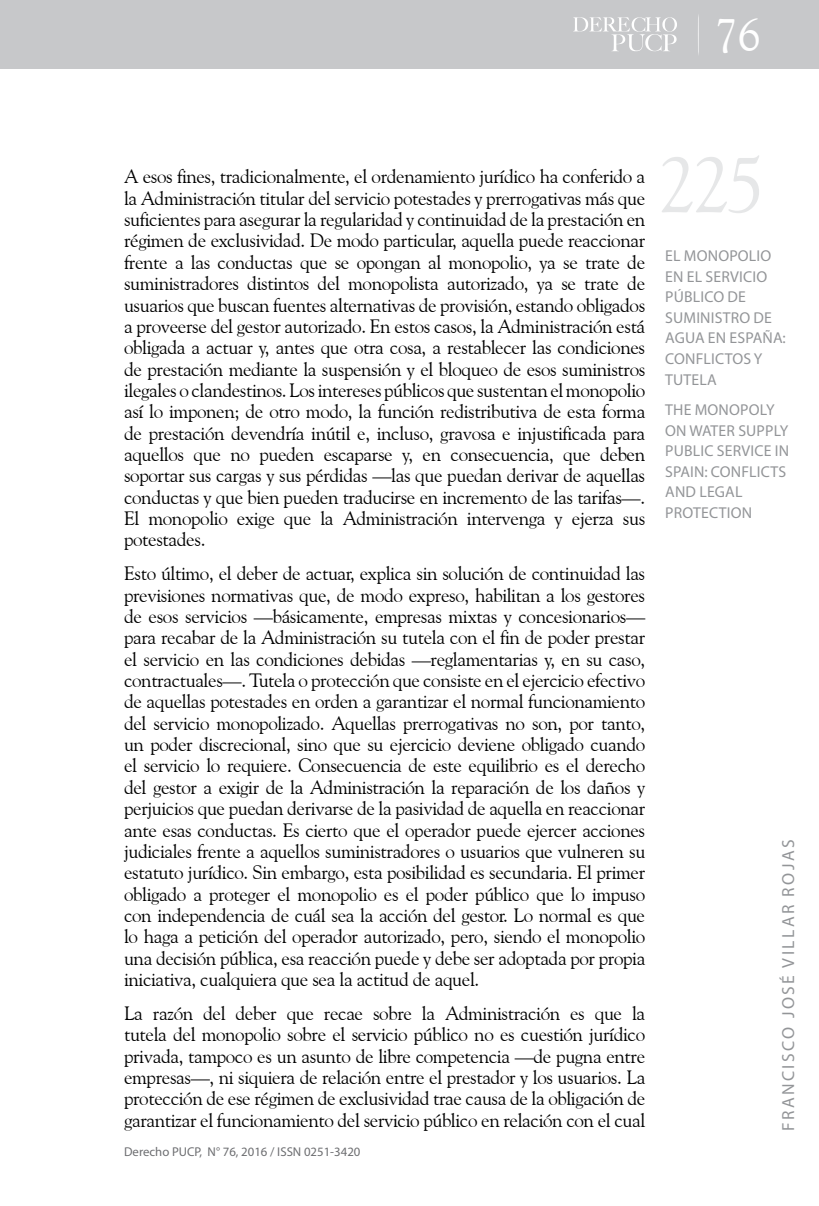
<style>
.page{position:relative;width:819px;height:1206px;background:#fff}
.page>*{position:absolute;margin:0;border:0;box-sizing:border-box;transform-origin:0 0}
.t1{font:78.75px "Goudy Old Style BT";color:#e6e7e8}
.t2{font:46.38px "Goudy Old Style BT";color:#fff}
.t3{font:19.25px/21.3px "Goudy Old Style BT";letter-spacing:-.02em;color:#000;text-align:justify}
.t4{font:17.5px "Myriad Pro";letter-spacing:.14em;color:#939598}
.t5{font:15.75px/20.7px "Myriad Pro";letter-spacing:.01em;color:#939598}
.t6{font:12.78px "Myriad Pro";color:#6d6e71}
</style>
<div class="page">
<div style="left:0;top:0;width:819px;height:69px;background:#c7c8ca"></div>
<svg style="left:573px;top:17px;width:104px;height:34px"></svg>
<h2 class="t2" style="left:714px;top:6px;width:47px">76</h2>
<p class="t3" style="left:124px;top:166px;width:522px">A esos fines, tradicionalmente, el ordenamiento jurídico ha conferido a la Administración titular del servicio potestades y prerrogativas más que suficientes para asegurar la regularidad y continuidad de la prestación en régimen de exclusividad. De modo particular, aquella puede reaccionar frente a las conductas que se opongan al monopolio, ya se trate de suministradores distintos del monopolista autorizado, ya se trate de usuarios que buscan fuentes alternativas de provisión, estando obligados a proveerse del gestor autorizado. En estos casos, la Administración está obligada a actuar y, antes que otra cosa, a restablecer las condiciones de prestación mediante la suspensión y el bloqueo de esos suministros ilegales o clandestinos. Los intereses públicos que sustentan el monopolio así lo imponen; de otro modo, la función redistributiva de esta forma de prestación devendría inútil e, incluso, gravosa e injustificada para aquellos que no pueden escaparse y, en consecuencia, que deben soportar sus cargas y sus pérdidas —las que puedan derivar de aquellas conductas y que bien pueden traducirse en incremento de las tarifas—.<br>El monopolio exige que la Administración intervenga y ejerza sus potestades.</p>
<p class="t3" style="left:124px;top:562px;width:522px">Esto último, el deber de actuar, explica sin solución de continuidad las previsiones normativas que, de modo expreso, habilitan a los gestores de esos servicios —básicamente, empresas mixtas y concesionarios— para recabar de la Administración su tutela con el fin de poder prestar el servicio en las condiciones debidas —reglamentarias y, en su caso, contractuales—. Tutela o protección que consiste en el ejercicio efectivo de aquellas potestades en orden a garantizar el normal funcionamiento del servicio monopolizado. Aquellas prerrogativas no son, por tanto, un poder discrecional, sino que su ejercicio deviene obligado cuando el servicio lo requiere. Consecuencia de este equilibrio es el derecho del gestor a exigir de la Administración la reparación de los daños y perjuicios que puedan derivarse de la pasividad de aquella en reaccionar ante esas conductas. Es cierto que el operador puede ejercer acciones judiciales frente a aquellos suministradores o usuarios que vulneren su estatuto jurídico. Sin embargo, esta posibilidad es secundaria. El primer obligado a proteger el monopolio es el poder público que lo impuso con independencia de cuál sea la acción del gestor. Lo normal es que lo haga a petición del operador autorizado, pero, siendo el monopolio una decisión pública, esa reacción puede y debe ser adoptada por propia iniciativa, cualquiera que sea la actitud de aquel.</p>
<p class="t3" style="left:124px;top:1002px;width:522px">La razón del deber que recae sobre la Administración es que la tutela del monopolio sobre el servicio público no es cuestión jurídico privada, tampoco es un asunto de libre competencia —de pugna entre empresas—, ni siquiera de relación entre el prestador y los usuarios. La protección de ese régimen de exclusividad trae causa de la obligación de garantizar el funcionamiento del servicio público en relación con el cual</p>
<p class="t6" style="left:124px;top:1144px;width:238px">Derecho PUCP, N° 76, 2016 / ISSN 0251-3420</p>
<h1 class="t1" style="left:657px;top:136px;width:109px">225</h1>
<p class="t5" style="left:665px;top:245px;width:122px">EL MONOPOLIO<br>EN EL SERVICIO<br>PÚBLICO DE<br>SUMINISTRO DE<br>AGUA EN ESPAÑA:<br>CONFLICTOS Y<br>TUTELA</p>
<p class="t5" style="left:665px;top:399px;width:125px">THE MONOPOLY<br>ON WATER SUPPLY<br>PUBLIC SERVICE IN<br>SPAIN: CONFLICTS<br>AND LEGAL<br>PROTECTION</p>
<p class="t4" style="left:777px;top:1131px;width:293px;rotate:-90deg">FRANCISCO JOSÉ VILLAR ROJAS</p>
</div>
